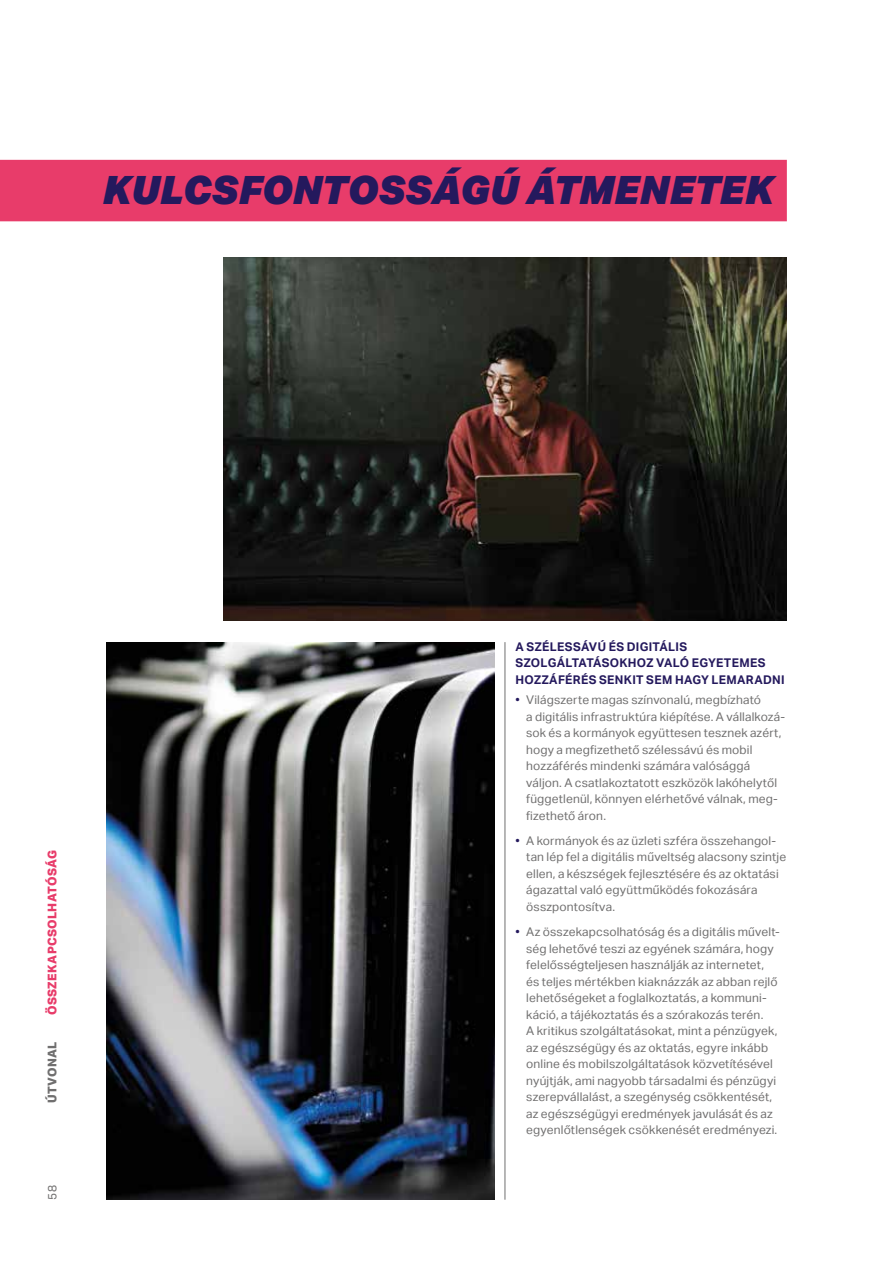
<style>
.page{position:relative;width:893px;height:1263px;background:#fff}
.page>*{position:absolute;margin:0;border:0;box-sizing:border-box;transform-origin:0 0}
.t1{font:italic 900 39px "Aktiv Grotesk";letter-spacing:-.01em;color:#24195d}
.t2{font:12px/16.5px "Aktiv Grotesk";letter-spacing:.01em;color:#706f6f}
.t3{font:700 12px/16.5px "Aktiv Grotesk";letter-spacing:.025em;color:#24195d}
.t4{font:800 12px "Aktiv Grotesk";letter-spacing:.02em;color:#e83c6a}
.t5{font:800 12px "Aktiv Grotesk";letter-spacing:.025em;color:#706f6f}
.s1{color:#24195d}
</style>
<div class="page">
<hr style="left:505px;top:642px;width:1px;height:558px;background:#706f6f">
<img style="left:223px;top:257px;width:564px;height:364px">
<img style="left:106px;top:642px;width:388px;height:557px">
<div style="left:0;top:160px;width:787px;height:61px;background:#e83c6a"></div>
<h1 class="t1" style="left:102px;top:165px;width:673px">KULCSFONTOSSÁGÚ ÁTMENETEK</h1>
<p class="t4" style="left:44px;top:1015px;width:166px;rotate:-90deg">ÖSSZEKAPCSOLHATÓSÁG</p>
<p class="t5" style="left:44px;top:1103px;width:63px;rotate:-90deg">ÚTVONAL</p>
<p class="t2" style="left:44px;top:1200px;width:16px;rotate:-90deg">58</p>
<p class="t3" style="left:516px;top:638px;width:271px">A SZÉLESSÁVÚ ÉS DIGITÁLIS<br>SZOLGÁLTATÁSOKHOZ VALÓ EGYETEMES<br>HOZZÁFÉRÉS SENKIT SEM HAGY LEMARADNI</p>
<p class="t2" style="left:526px;top:692px;width:259px;text-indent:-11px"><span class="s1">•</span> Világszerte magas színvonalú, megbízható<br>a digitális infrastruktúra kiépítése. A vállalkozá&shy;sok és a kormányok együttesen tesznek azért, hogy a megfizethető szélessávú és mobil hozzáférés mindenki számára valósággá váljon. A csatlakoztatott eszközök lakóhelytől függetlenül, könnyen elérhetővé válnak, meg&shy;fizethető áron.</p>
<p class="t2" style="left:526px;top:832px;width:261px;text-indent:-11px"><span class="s1">•</span> A kormányok és az üzleti szféra összehangol&shy;tan lép fel a digitális műveltség alacsony szintje ellen, a készségek fejlesztésére és az oktatási ágazattal való együttműködés fokozására összpontosítva.</p>
<p class="t2" style="left:526px;top:923px;width:255px;text-indent:-11px"><span class="s1">•</span> Az összekapcsolhatóság és a digitális művelt&shy;ség lehetővé teszi az egyének számára, hogy felelősségteljesen használják az internetet, és teljes mértékben kiaknázzák az abban rejlő lehetőségeket a foglalkoztatás, a kommuni&shy;káció, a tájékoztatás és a szórakozás terén.<br>A kritikus szolgáltatásokat, mint a pénzügyek, az egészségügy és az oktatás, egyre inkább online és mobilszolgáltatások közvetítésével nyújtják, ami nagyobb társadalmi és pénzügyi szerepvállalást, a szegénység csökkentését, az egészségügyi eredmények javulását és az egyenlőtlenségek csökkenését eredményezi.</p>
</div>
